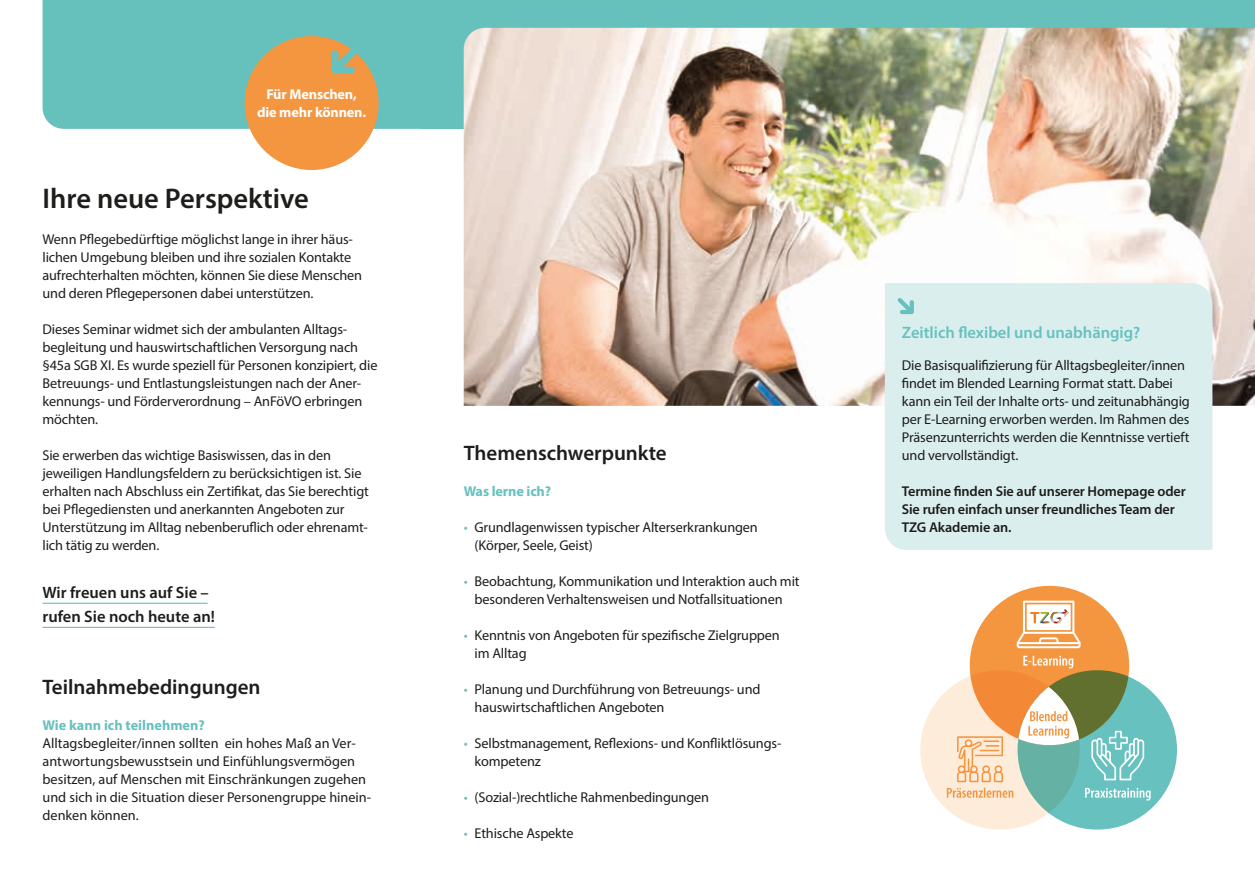
<style>
.page{position:relative;width:1255px;height:893px;background:#fff}
.page>*{position:absolute;margin:0;border:0;box-sizing:border-box;transform-origin:0 0}
.t1{font:600 28.5px "Myriad Pro";color:#1d1d1b}
.t2{font:600 21px "Myriad Pro";color:#1d1d1b}
.t3{font:600 16.5px/24px "Myriad Pro";color:#1d1d1b}
.t4{font:600 16.5px "Myriad Pro";color:#66c1bf}
.t5{font:14.25px/18px "Myriad Pro";letter-spacing:-.01em;color:#1d1d1b}
.t6{font:600 14.25px/18px "Myriad Pro";letter-spacing:-.01em;color:#1d1d1b}
.t7{font:700 14.25px "Myriad Pro";color:#66c1bf}
.t8{font:700 14.25px/18px "Myriad Pro";letter-spacing:-.01em;color:#fff;text-align:center}
.s1{color:#66c1bf}
</style>
<div class="page">
<div style="left:421px;top:0;width:833px;height:129px;background:#66c1bd"></div>
<img style="left:463px;top:28px;width:791px;height:378px">
<div style="left:884px;top:283px;width:328px;height:267px;background:#dbeeee"></div>
<svg style="left:893px;top:294px;width:23px;height:22px"></svg>
<div style="left:43px;top:0;width:378px;height:129px;background:#66c1bd"></div>
<hr style="left:43px;top:603px;width:164px;height:1px;background:#66c1bf">
<hr style="left:43px;top:627px;width:172px;height:1px;background:#66c1bf">
<div style="left:244px;top:36px;width:134px;height:134px;background:#f4953f;border-radius:50%"></div>
<svg style="left:331px;top:40px;width:34px;height:34px"></svg>
<div style="left:969px;top:586px;width:160px;height:159px;background:#f4953f;border-radius:50%"></div>
<svg style="left:920px;top:670px;width:159px;height:160px;fill:#feecdb"></svg>
<svg style="left:1017px;top:670px;width:159px;height:160px;background:#66ae9c"></svg>
<svg style="left:1018px;top:687px;width:60px;height:58px"></svg>
<svg style="left:1016px;top:601px;width:64px;height:47px"></svg>
<svg style="left:1023px;top:656px;width:50px;height:12px"></svg>
<svg style="left:957px;top:736px;width:46px;height:46px;background:#facfa7"></svg>
<svg style="left:946px;top:788px;width:67px;height:10px"></svg>
<svg style="left:1091px;top:730px;width:53px;height:50px;background:#8cd0ce"></svg>
<svg style="left:1085px;top:788px;width:65px;height:12px"></svg>
<p class="t8" style="left:257px;top:85px;width:111px">Für Menschen, die mehr können.</p>
<h1 class="t1" style="left:43px;top:180px;width:268px">Ihre neue Perspektive</h1>
<p class="t5" style="left:43px;top:230px;width:321px">Wenn Pflegebedürftige möglichst lange in ihrer häus&shy;lichen Umgebung bleiben und ihre sozialen Kontakte aufrechterhalten möchten, können Sie diese Menschen und deren Pflegepersonen dabei unterstützen.</p>
<p class="t5" style="left:43px;top:320px;width:336px">Dieses Seminar widmet sich der ambulanten Alltags&shy;begleitung und hauswirtschaftlichen Versorgung nach §45a SGB XI. Es wurde speziell für Personen konzipiert, die Betreuungs- und Entlastungsleistungen nach der Aner&shy;kennungs- und Förderverordnung – AnFöVO erbringen möchten.</p>
<p class="t5" style="left:43px;top:446px;width:328px">Sie erwerben das wichtige Basiswissen, das in den jeweiligen Handlungsfeldern zu berücksichtigen ist. Sie erhalten nach Abschluss ein Zertifikat, das Sie berechtigt bei Pflegediensten und anerkannten Angeboten zur Unterstützung im Alltag nebenberuflich oder ehrenamt&shy;lich tätig zu werden.</p>
<p class="t3" style="left:43px;top:580px;width:174px">Wir freuen uns auf Sie – rufen Sie noch heute an!</p>
<h2 class="t2" style="left:43px;top:673px;width:219px">Teilnahmebedingungen</h2>
<p class="t7" style="left:43px;top:716px;width:164px">Wie kann ich teilnehmen?</p>
<p class="t5" style="left:43px;top:734px;width:330px">Alltagsbegleiter/innen sollten ein hohes Maß an Ver&shy;antwortungsbewusstsein und Einfühlungsvermögen besitzen, auf Menschen mit Einschränkungen zugehen und sich in die Situation dieser Personengruppe hinein&shy;denken können.</p>
<h2 class="t2" style="left:463px;top:439px;width:204px">Themenschwerpunkte</h2>
<p class="t7" style="left:463px;top:482px;width:89px">Was lerne ich?</p>
<p class="t5" style="left:474px;top:518px;width:285px;text-indent:-11px"><span class="s1">•</span> Grundlagenwissen typischer Alterserkrankungen (Körper, Seele, Geist)</p>
<p class="t5" style="left:463px;top:572px;width:337px;text-align:center"><span class="s1">•</span> Beobachtung, Kommunikation und Interaktion auch mit besonderen Verhaltensweisen und Notfallsituationen</p>
<p class="t5" style="left:474px;top:626px;width:307px;text-indent:-11px"><span class="s1">•</span> Kenntnis von Angeboten für spezifische Zielgruppen im Alltag</p>
<p class="t5" style="left:474px;top:680px;width:287px;text-indent:-11px"><span class="s1">•</span> Planung und Durchführung von Betreuungs- und hauswirtschaftlichen Angeboten</p>
<p class="t5" style="left:474px;top:734px;width:308px;text-indent:-11px"><span class="s1">•</span> Selbstmanagement, Reflexions- und Konfliktlösungs&shy;kompetenz</p>
<p class="t5" style="left:463px;top:788px;width:247px"><span class="s1">•</span> (Sozial-)rechtliche Rahmenbedingungen</p>
<p class="t5" style="left:463px;top:824px;width:111px"><span class="s1">•</span> Ethische Aspekte</p>
<p class="t4" style="left:901px;top:322px;width:240px">Zeitlich flexibel und unabhängig?</p>
<p class="t5" style="left:901px;top:356px;width:289px">Die Basisqualifizierung für Alltagsbegleiter/innen findet im Blended Learning Format statt. Dabei kann ein Teil der Inhalte orts- und zeitunabhängig per E-Learning erworben werden. Im Rahmen des Präsenzunterrichts werden die Kenntnisse vertieft und vervollständigt.</p>
<p class="t6" style="left:901px;top:482px;width:285px">Termine finden Sie auf unserer Homepage oder<br>Sie rufen einfach unser freundliches Team der<br>TZG Akademie an.</p>
</div>
